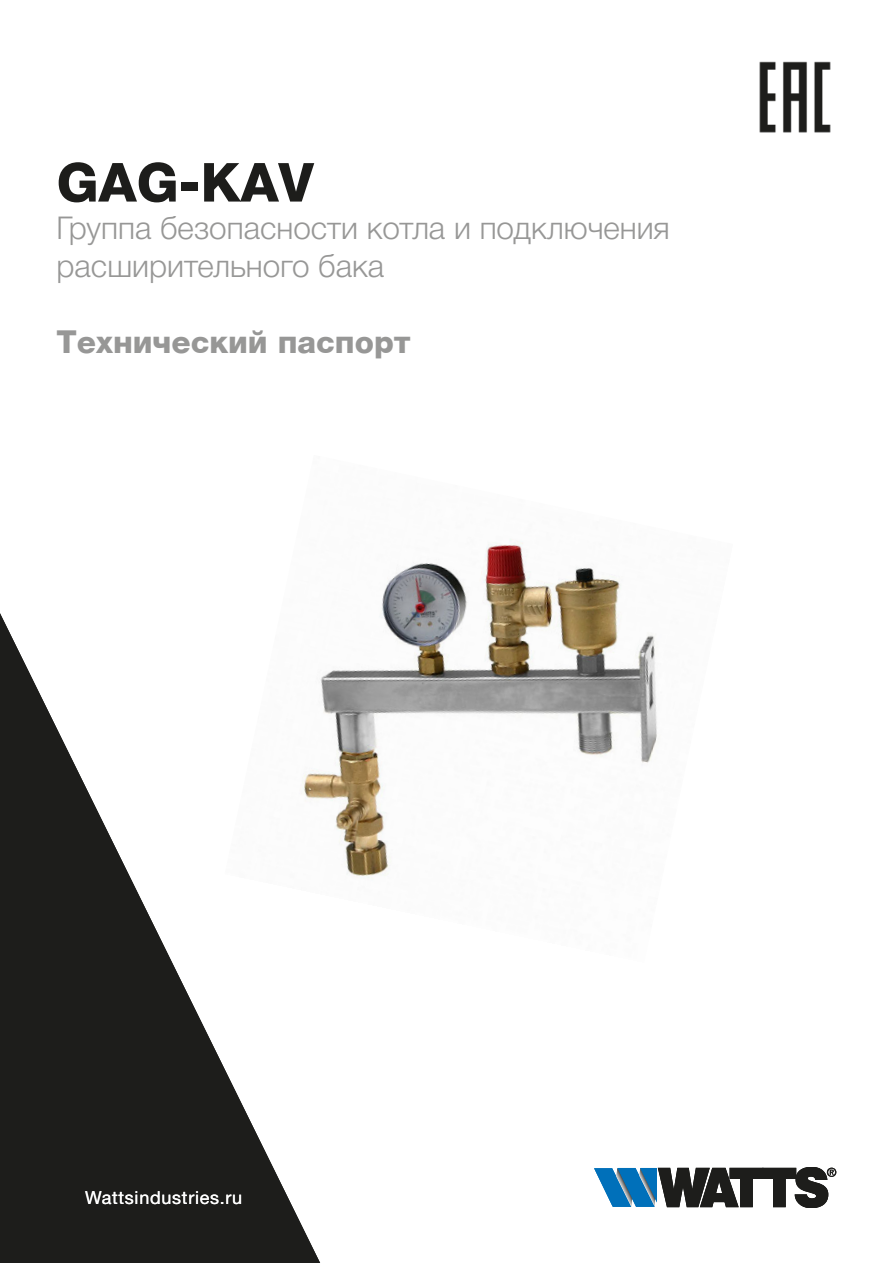
<style>
.page{position:relative;width:893px;height:1263px;background:#fff}
.page>*{position:absolute;margin:0;border:0;box-sizing:border-box;transform-origin:0 0}
.t1{font:800 54px "Helvetica Neue Cyr";color:#1d1d1b}
.t2{font:300 31.5px/37.8px "Helvetica Neue Cyr";color:#979796}
.t3{font:800 31.5px "Helvetica Neue Cyr";color:#979796}
.t4{font:18px "Helvetica Neue LT Std";letter-spacing:.04em;color:#fff}
</style>
<div class="page">
<img style="left:328px;top:539px;width:329px;height:340px">
<svg style="left:594px;top:1167px;width:242px;height:41px"></svg>
<svg style="left:0;top:613px;width:328px;height:650px"></svg>
<img style="left:759px;top:61px;width:72px;height:72px">
<h1 class="t1" style="left:57px;top:153px;width:259px">GAG-KAV</h1>
<p class="t2" style="left:57px;top:210px;width:615px">Группа безопасности котла и подключения расширительного бака</p>
<p class="t3" style="left:57px;top:324px;width:356px">Технический паспорт</p>
<p class="t4" style="left:85px;top:1187px;width:159px">Wattsindustries.ru</p>
</div>
